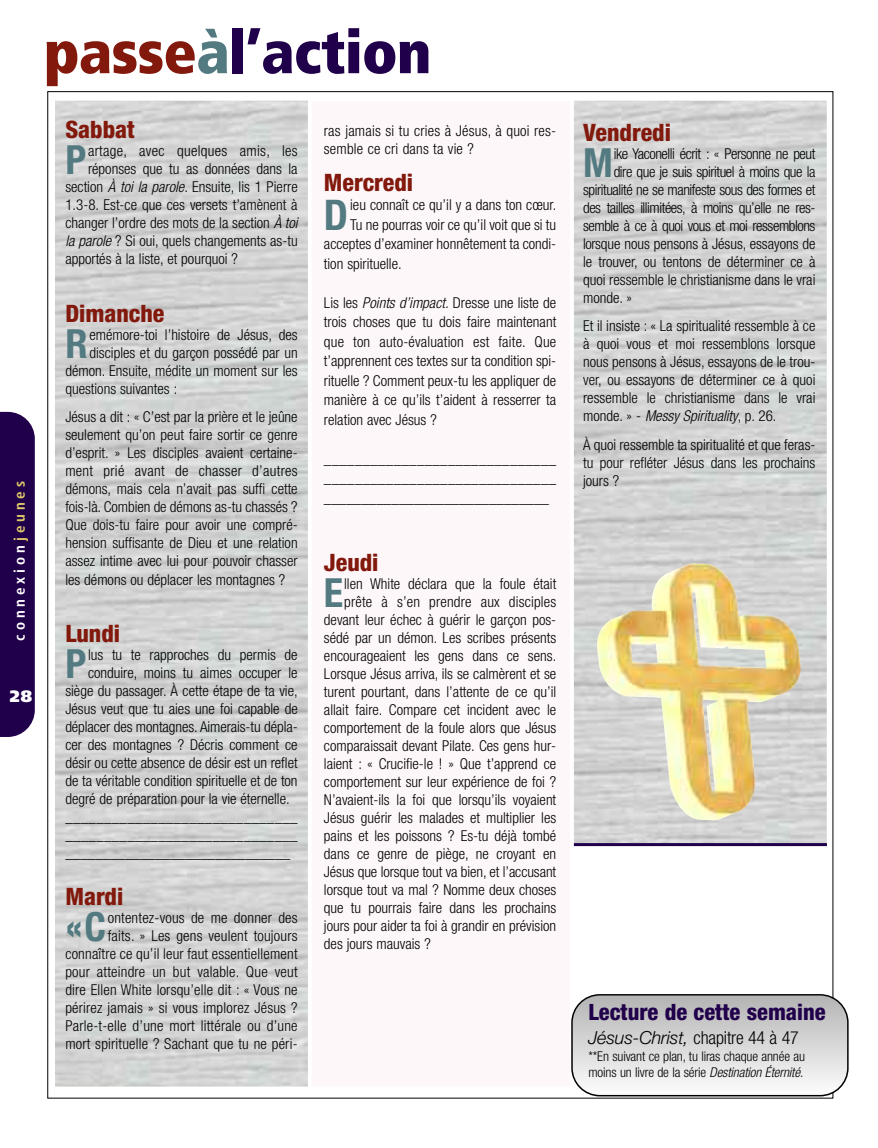
<style>
.page{position:relative;width:878px;height:1148px;background:#fff}
.page>*{position:absolute;margin:0;border:0;box-sizing:border-box;transform-origin:0 0}
.t1{font:900 condensed 60px "Frutiger";letter-spacing:-.01em;color:#21004b}
.t2{font:700 condensed 42.3px "Helvetica Neue";color:#527a80}
.t3{font:700 condensed 40.2px "Helvetica Neue";color:#527a80}
.t4{font:800 condensed 24px "Helvetica Neue";color:#82190c}
.t5{font:800 condensed 22.5px "Helvetica Neue";color:#21004b}
.t6{font:italic 300 18px "Helvetica Neue";letter-spacing:-.01em;color:#000}
.t7{font:900 16.5px "Frutiger";color:#fff}
.t8{font:300 condensed 15px/18px "Helvetica Neue";color:#000;text-align:justify}
.t9{font:300 condensed 15px "Helvetica Neue";letter-spacing:-.03em;color:#000}
.t10{font:300 condensed 15px "Helvetica Neue";letter-spacing:.02em;color:#000}
.t11{font:700 condensed 15px "Frutiger";letter-spacing:.26em;color:#fff}
.t12{font:300 condensed 13.5px/16.5px "Helvetica Neue";letter-spacing:-.01em;color:#000}
.s1{color:#e1cb69}
.s2{color:#82190c}
.s3{color:#527a80}
.s4{font-style:italic}
.s5{font-style:normal;font-stretch:condensed}
</style>
<div class="page">
<div style="left:53px;top:99px;width:256px;height:989px;border:2px solid #fff"></div>
<div style="left:312px;top:101px;width:258px;height:985px;background:#fdf7fa"></div>
<img style="left:575px;top:102px;width:250px;height:740px">
<div style="left:572px;top:99px;width:256px;height:746px;border:2px solid #fff"></div>
<hr style="left:574px;top:843px;width:252px;height:3px;background:#21004b">
<div style="left:0;top:412px;width:35px;height:325px;background:#21004b"></div>
<img style="left:738px;top:614px;width:57px;height:24px">
<svg style="left:571px;top:994px;width:277px;height:102px"></svg>
<p class="t11" style="left:13px;top:640px;width:161px;rotate:-90deg">connexion<span class="s1">jeunes</span></p>
<p class="t7" style="left:10px;top:690px;width:24px">28</p>
<h1 class="t1" style="left:44px;top:28px;width:389px"><span class="s2">passe</span><span class="s3">à</span>l’action</h1>
<p class="t8" style="left:324px;top:122px;width:234px">ras jamais si tu cries à Jésus, à quoi res&shy;semble ce cri dans ta vie ?</p>
<h3 class="t4" style="left:324px;top:173px;width:91px">Mercredi</h3>
<h2 class="t2" style="left:324px;top:199px;width:26px">D</h2>
<p class="t8" style="left:350px;top:197px;width:207px">ieu connaît ce qu’il y a dans ton cœur.</p>
<h3 class="t4" style="left:65px;top:121px;width:71px">Sabbat</h3>
<h3 class="t3" style="left:65px;top:145px;width:22px">P</h3>
<p class="t10" style="left:88px;top:145px;width:211px">artage, avec quelques amis, les</p>
<p class="t8" style="left:88px;top:161px;width:211px">réponses que tu as données dans la</p>
<p class="t8" style="left:65px;top:179px;width:234px">section <span class="s4">À toi la parole</span>. Ensuite, lis 1 Pierre</p>
<p class="t8" style="left:65px;top:197px;width:234px">1.3-8. Est-ce que ces versets t’amènent à</p>
<p class="t8" style="left:65px;top:215px;width:234px">changer l’ordre des mots de la section <span class="s4">À toi</span></p>
<p class="t8" style="left:65px;top:233px;width:234px"><span class="s4">la parole</span> ? Si oui, quels changements as-tu</p>
<p class="t8" style="left:65px;top:251px;width:174px">apportés à la liste, et pourquoi ?</p>
<h3 class="t4" style="left:65px;top:304px;width:101px">Dimanche</h3>
<h3 class="t3" style="left:65px;top:329px;width:24px">R</h3>
<p class="t8" style="left:90px;top:326px;width:210px">emémore-toi l’histoire de Jésus, des</p>
<p class="t8" style="left:350px;top:216px;width:207px">Tu ne pourras voir ce qu’il voit que si tu</p>
<p class="t8" style="left:324px;top:236px;width:234px">acceptes d’examiner honnêtement ta condi-</p>
<p class="t8" style="left:324px;top:255px;width:79px">tion spirituelle.</p>
<p class="t8" style="left:324px;top:294px;width:234px;line-height:19.5px">Lis les <span class="s4">Points d’impact.</span> Dresse une liste de trois choses que tu dois faire maintenant que ton auto-évaluation est faite. Que t’apprennent ces textes sur ta condition spi&shy;rituelle ? Comment peux-tu les appliquer de manière à ce qu’ils t’aident à resserrer ta relation avec Jésus ?</p>
<p class="t8" style="left:324px;top:450px;width:234px;line-height:19.5px">______________________________ ______________________________ ______________________________</p>
<p class="t8" style="left:90px;top:344px;width:210px">disciples et du garçon possédé par un</p>
<p class="t8" style="left:65px;top:362px;width:234px">démon. Ensuite, médite un moment sur les</p>
<p class="t8" style="left:65px;top:380px;width:113px">questions suivantes :</p>
<p class="t8" style="left:65px;top:409px;width:234px">Jésus a dit : « C’est par la prière et le jeûne seulement qu’on peut faire sortir ce genre d’esprit. » Les disciples avaient certaine&shy;ment prié avant de chasser d’autres démons, mais cela n’avait pas suffi cette fois-là. Combien de démons as-tu chassés ?<br>Que dois-tu faire pour avoir une compré&shy;hension suffisante de Dieu et une relation assez intime avec lui pour pouvoir chasser les démons ou déplacer les montagnes ?</p>
<h3 class="t4" style="left:65px;top:625px;width:56px">Lundi</h3>
<h3 class="t3" style="left:65px;top:649px;width:22px">P</h3>
<p class="t8" style="left:88px;top:647px;width:211px">lus tu te rapproches du permis de</p>
<h3 class="t4" style="left:324px;top:553px;width:56px">Jeudi</h3>
<h3 class="t3" style="left:324px;top:578px;width:21px">E</h3>
<p class="t8" style="left:344px;top:575px;width:213px">llen White déclara que la foule était</p>
<p class="t8" style="left:344px;top:593px;width:214px">prête à s’en prendre aux disciples</p>
<p class="t8" style="left:324px;top:611px;width:234px">devant leur échec à guérir le garçon pos-</p>
<p class="t8" style="left:324px;top:629px;width:234px">sédé par un démon. Les scribes présents</p>
<p class="t8" style="left:324px;top:647px;width:234px">encourageaient les gens dans ce sens.</p>
<p class="t8" style="left:324px;top:665px;width:234px">Lorsque Jésus arriva, ils se calmèrent et se</p>
<p class="t8" style="left:324px;top:683px;width:234px">turent pourtant, dans l’attente de ce qu’il</p>
<p class="t8" style="left:324px;top:701px;width:234px">allait faire. Compare cet incident avec le</p>
<p class="t8" style="left:324px;top:719px;width:234px">comportement de la foule alors que Jésus</p>
<p class="t8" style="left:324px;top:737px;width:234px">comparaissait devant Pilate. Ces gens hur-</p>
<p class="t8" style="left:324px;top:755px;width:234px">laient : « Crucifie-le ! » Que t’apprend ce</p>
<p class="t8" style="left:324px;top:773px;width:234px">comportement sur leur expérience de foi ?</p>
<p class="t8" style="left:324px;top:791px;width:234px">N’avaient-ils la foi que lorsqu’ils voyaient</p>
<p class="t8" style="left:324px;top:809px;width:234px">Jésus guérir les malades et multiplier les</p>
<p class="t8" style="left:324px;top:827px;width:234px">pains et les poissons ? Es-tu déjà tombé</p>
<p class="t8" style="left:324px;top:845px;width:234px">dans ce genre de piège, ne croyant en</p>
<p class="t8" style="left:324px;top:863px;width:234px">Jésus que lorsque tout va bien, et l’accusant</p>
<p class="t8" style="left:324px;top:881px;width:234px">lorsque tout va mal ? Nomme deux choses</p>
<p class="t8" style="left:324px;top:899px;width:234px">que tu pourrais faire dans les prochains</p>
<p class="t8" style="left:324px;top:917px;width:234px">jours pour aider ta foi à grandir en prévision</p>
<p class="t8" style="left:324px;top:935px;width:108px">des jours mauvais ?</p>
<p class="t8" style="left:88px;top:665px;width:211px">conduire, moins tu aimes occuper le</p>
<p class="t8" style="left:65px;top:683px;width:234px">siège du passager. À cette étape de ta vie,</p>
<p class="t8" style="left:65px;top:701px;width:234px">Jésus veut que tu aies une foi capable de</p>
<p class="t8" style="left:65px;top:719px;width:234px">déplacer des montagnes. Aimerais-tu dépla-</p>
<p class="t8" style="left:65px;top:737px;width:234px">cer des montagnes ? Décris comment ce</p>
<p class="t8" style="left:65px;top:755px;width:234px">désir ou cette absence de désir est un reflet</p>
<p class="t8" style="left:65px;top:773px;width:234px">de ta véritable condition spirituelle et de ton</p>
<p class="t8" style="left:65px;top:791px;width:226px">degré de préparation pour la vie éternelle.</p>
<p class="t8" style="left:65px;top:809px;width:234px">______________________________</p>
<p class="t8" style="left:65px;top:827px;width:234px">______________________________</p>
<p class="t8" style="left:65px;top:845px;width:227px">______________________________</p>
<h3 class="t4" style="left:65px;top:888px;width:59px">Mardi</h3>
<h3 class="t3" style="left:65px;top:912px;width:42px">«C</h3>
<p class="t8" style="left:65px;top:910px;width:234px;text-align:right">ontentez-vous de me donner des<br>faits. » Les gens veulent toujours connaître ce qu’il leur faut essentiellement pour atteindre un but valable. Que veut dire Ellen White lorsqu’elle dit : « Vous ne périrez jamais » si vous implorez Jésus ?<br>Parle-t-elle d’une mort littérale ou d’une mort spirituelle ? Sachant que tu ne péri-</p>
<h3 class="t4" style="left:583px;top:123px;width:89px">Vendredi</h3>
<h3 class="t3" style="left:583px;top:148px;width:31px">M</h3>
<p class="t9" style="left:613px;top:148px;width:203px">ike Yaconelli écrit : « Personne ne peut</p>
<p class="t9" style="left:613px;top:166px;width:203px">dire que je suis spirituel à moins que la</p>
<p class="t9" style="left:583px;top:184px;width:234px">spiritualité ne se manifeste sous des formes et</p>
<p class="t9" style="left:583px;top:202px;width:234px">des tailles illimitées, à moins qu’elle ne res-</p>
<p class="t9" style="left:583px;top:220px;width:234px">semble à ce à quoi vous et moi ressemblons</p>
<p class="t8" style="left:583px;top:235px;width:234px">lorsque nous pensons à Jésus, essayons de</p>
<p class="t8" style="left:583px;top:253px;width:234px">le trouver, ou tentons de déterminer ce à</p>
<p class="t8" style="left:583px;top:271px;width:234px">quoi ressemble le christianisme dans le vrai</p>
<p class="t8" style="left:583px;top:289px;width:50px">monde. »</p>
<p class="t8" style="left:583px;top:318px;width:234px">Et il insiste : « La spiritualité ressemble à ce à quoi vous et moi ressemblons lorsque nous pensons à Jésus, essayons de le trou&shy;ver, ou essayons de déterminer ce à quoi ressemble le christianisme dans le vrai monde. » - <span class="s4">Messy Spirituality</span>, p. 26.</p>
<p class="t8" style="left:583px;top:437px;width:234px">À quoi ressemble ta spiritualité et que feras&shy;tu pour refléter Jésus dans les prochains jours ?</p>
<h3 class="t5" style="left:588px;top:1004px;width:238px">Lecture de cette semaine</h3>
<p class="t6" style="left:588px;top:1031px;width:212px">Jésus-Christ, <span class="s5">chapitre 44 à 47</span></p>
<p class="t12" style="left:588px;top:1048px;width:218px">**En suivant ce plan, tu liras chaque année au moins un livre de la série <span class="s4">Destination Éternité</span>.</p>
</div>
